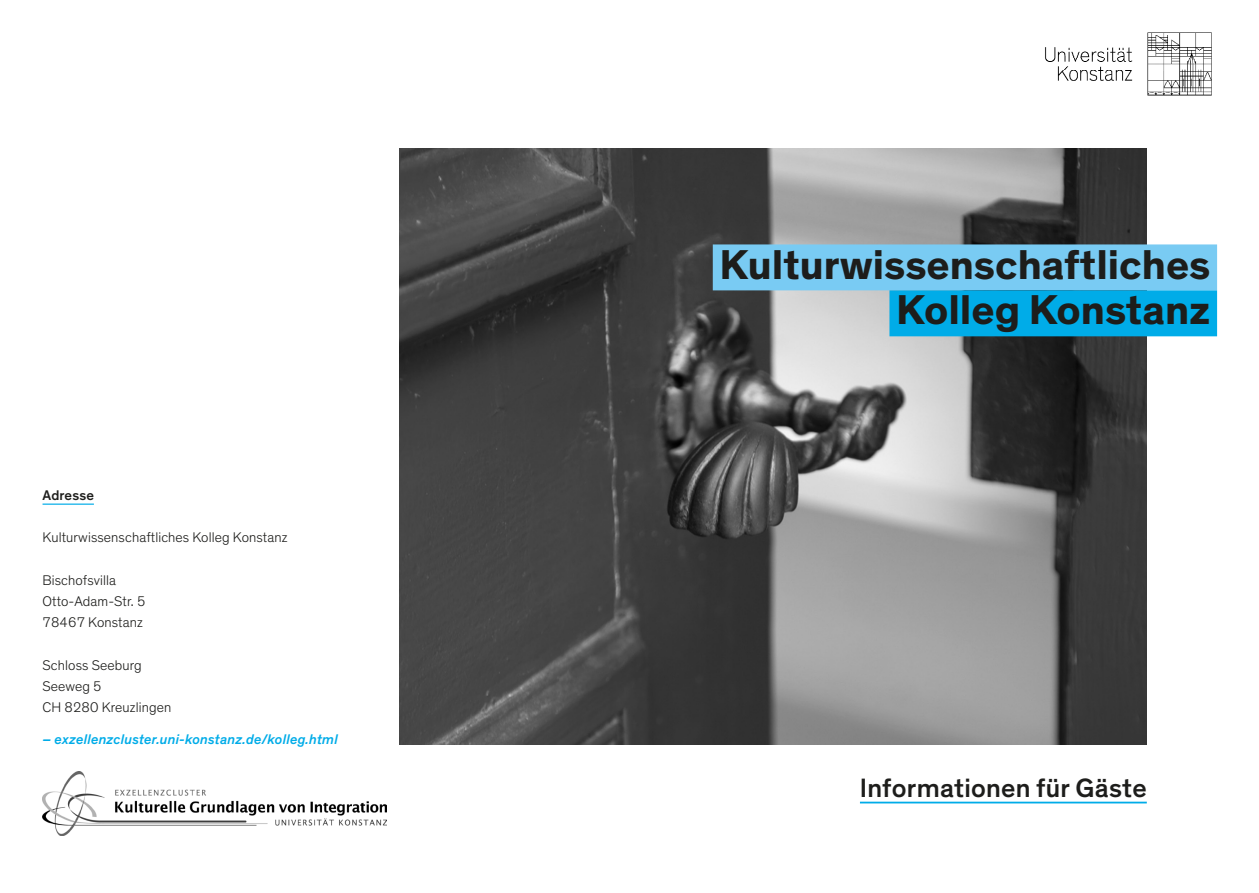
<style>
.page{position:relative;width:1259px;height:893px;background:#fff}
.page>*{position:absolute;margin:0;border:0;box-sizing:border-box;transform-origin:0 0}
.t1{font:700 42.45px/45.9px "Theinhardt";color:#1d1d1b;text-align:right}
.t2{font:500 27px "Theinhardt";letter-spacing:.01em;color:#1d1d1b}
.t3{font:300 14.25px/21.3px "Theinhardt";letter-spacing:.01em;color:#1d1d1b}
.t4{font:italic 500 14.25px "Theinhardt";letter-spacing:.01em;color:#00ace8}
.t5{font:500 14.25px "Theinhardt";letter-spacing:.01em;color:#1d1d1b}
</style>
<div class="page">
<img style="left:399px;top:149px;width:747px;height:595px">
<hr style="left:860px;top:802px;width:286px;height:1px;background:#00ace8">
<div style="left:713px;top:244px;width:504px;height:46px;background:#79cbf3"></div>
<div style="left:889px;top:290px;width:328px;height:46px;background:#00ace8"></div>
<hr style="left:43px;top:504px;width:51px;height:1px;background:#00ace8">
<img style="left:43px;top:772px;width:343px;height:63px">
<img style="left:1045px;top:32px;width:167px;height:64px">
<p class="t5" style="left:43px;top:486px;width:53px">Adresse</p>
<p class="t3" style="left:43px;top:527px;width:246px">Kulturwissenschaftliches Kolleg Konstanz</p>
<p class="t3" style="left:43px;top:569px;width:104px">Bischofsvilla<br>Otto-Adam-Str. 5<br>78467 Konstanz</p>
<p class="t3" style="left:43px;top:654px;width:130px">Schloss Seeburg<br>Seeweg 5<br>CH 8280 Kreuzlingen</p>
<p class="t4" style="left:43px;top:731px;width:297px">– exzellenzcluster.uni-konstanz.de/kolleg.html</p>
<h1 class="t1" style="left:719px;top:242px;width:492px">Kulturwissenschaftliches<br>Kolleg Konstanz</h1>
<h2 class="t2" style="left:860px;top:772px;width:288px">Informationen für Gäste</h2>
</div>
